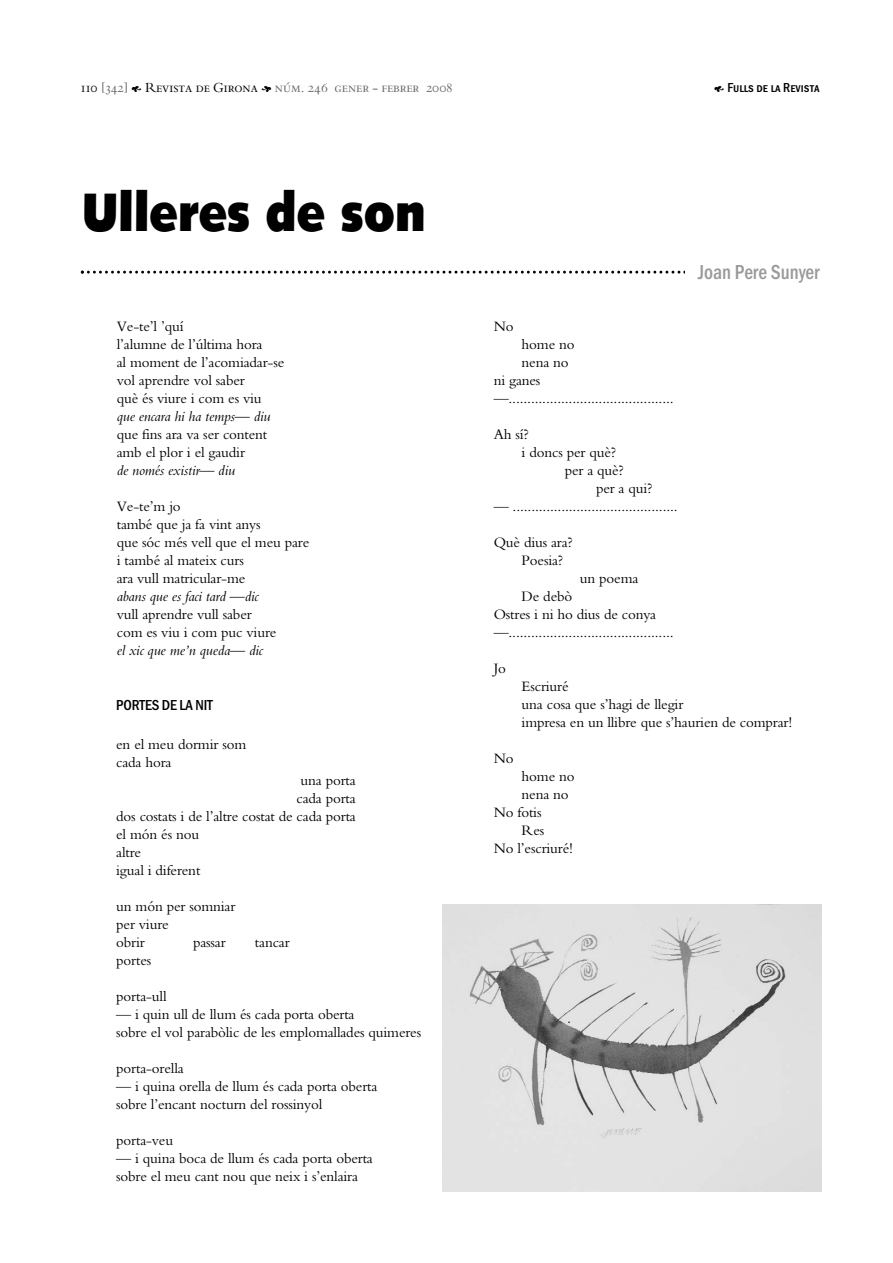
<style>
.page{position:relative;width:893px;height:1263px;background:#fff}
.page>*{position:absolute;margin:0;border:0;box-sizing:border-box;transform-origin:0 0}
.t1{font:900 54px "Syntax";letter-spacing:.005em;color:#000;scale:.85 1}
.t2{font:700 21px "Franklin Gothic Cond";color:#999;scale:.93 1}
.t3{font:15px/18px "Bembo";letter-spacing:-.01em;color:#000}
.t4{font:italic 15px "Bembo";letter-spacing:-.01em;color:#000}
.t5{font:700 15px "Franklin Gothic Cond";letter-spacing:-.01em;color:#000}
.t6{font:13.5px "Bergamo Sm Caps";color:#666}
.t7{font:700 13.5px "Franklin Gothic Cond Sm Caps";color:#000}
.s1{color:#000}
.s2{font-family:"Botanical";color:#000}
.s3{font-family:"Botanical";font-weight:400}
</style>
<div class="page">
<svg style="left:81px;top:271px;width:604px;height:3px"></svg>
<img style="left:442px;top:904px;width:379px;height:287px">
<p class="t6" style="left:81px;top:80px;width:373px"><span class="s1">110</span> [342] <span class="s2">E</span> <span class="s1">Revista de Girona</span> <span class="s2">F</span> núm. 246 gener - febrer 2008</p>
<p class="t7" style="left:714px;top:80px;width:107px"><span class="s3">E</span> Fulls de la Revista</p>
<h1 class="t1" style="left:82px;top:190px;width:405px">Ulleres de son</h1>
<p class="t3" style="left:117px;top:319px;width:169px">Ve-te’l ’quí<br>l’alumne de l’última hora<br>al moment de l’acomiadar-se vol aprendre vol saber<br>què és viure i com es viu</p>
<p class="t4" style="left:117px;top:411px;width:155px">que encara hi ha temps— diu</p>
<p class="t3" style="left:117px;top:427px;width:152px">que fins ara va ser content amb el plor i el gaudir</p>
<p class="t4" style="left:117px;top:465px;width:120px">de només existir— diu</p>
<p class="t3" style="left:117px;top:499px;width:194px">Ve-te’m jo<br>també que ja fa vint anys<br>que sóc més vell que el meu pare i també al mateix curs<br>ara vull matricular-me</p>
<p class="t4" style="left:117px;top:591px;width:143px">abans que es faci tard —dic</p>
<p class="t3" style="left:117px;top:607px;width:161px">vull aprendre vull saber com es viu i com puc viure</p>
<p class="t4" style="left:117px;top:645px;width:148px">el xic que me’n queda— dic</p>
<p class="t5" style="left:116px;top:700px;width:98px">PORTES DE LA NIT</p>
<p class="t3" style="left:116px;top:736px;width:131px">en el meu dormir som cada hora</p>
<p class="t3" style="left:300px;top:772px;width:57px">una porta</p>
<p class="t3" style="left:296px;top:790px;width:61px">cada porta</p>
<p class="t3" style="left:116px;top:808px;width:241px">dos costats i de l’altre costat de cada porta</p>
<p class="t3" style="left:116px;top:826px;width:84px">el món és nou</p>
<p class="t3" style="left:116px;top:844px;width:26px">altre</p>
<p class="t3" style="left:116px;top:862px;width:86px">igual i diferent</p>
<p class="t3" style="left:116px;top:898px;width:121px">un món per somniar per viure<br>obrir</p>
<p class="t3" style="left:193px;top:934px;width:34px">passar</p>
<p class="t3" style="left:255px;top:934px;width:36px">tancar</p>
<p class="t3" style="left:116px;top:952px;width:37px">portes</p>
<p class="t3" style="left:116px;top:988px;width:52px">porta-ull</p>
<p class="t3" style="left:116px;top:1006px;width:306px">— i quin ull de llum és cada porta oberta<br>sobre el vol parabòlic de les emplomallades quimeres</p>
<p class="t3" style="left:116px;top:1060px;width:69px">porta-orella</p>
<p class="t3" style="left:116px;top:1078px;width:263px">— i quina orella de llum és cada porta oberta sobre l’encant nocturn del rossinyol</p>
<p class="t3" style="left:116px;top:1132px;width:58px">porta-veu</p>
<p class="t3" style="left:116px;top:1150px;width:258px">— i quina boca de llum és cada porta oberta sobre el meu cant nou que neix i s’enlaira</p>
<p class="t3" style="left:493px;top:319px;width:21px">No</p>
<h2 class="t2" style="left:698px;top:264px;width:132px">Joan Pere Sunyer</h2>
<p class="t3" style="left:521px;top:337px;width:54px">home no</p>
<p class="t3" style="left:521px;top:355px;width:49px">nena no</p>
<p class="t3" style="left:493px;top:373px;width:48px">ni ganes</p>
<p class="t3" style="left:493px;top:391px;width:182px">—............................................</p>
<p class="t3" style="left:493px;top:427px;width:37px">Ah sí?</p>
<p class="t3" style="left:521px;top:445px;width:96px">i doncs per què?</p>
<p class="t3" style="left:564px;top:463px;width:61px">per a què?</p>
<p class="t3" style="left:596px;top:481px;width:58px">per a qui?</p>
<p class="t3" style="left:493px;top:499px;width:186px">— ............................................</p>
<p class="t3" style="left:521px;top:535px;width:53px;text-indent:-28px">Què dius ara?<br>Poesia?</p>
<p class="t3" style="left:580px;top:571px;width:60px">un poema</p>
<p class="t3" style="left:493px;top:589px;width:181px;text-indent:28px">De debò<br>Ostres i ni ho dius de conya —............................................</p>
<p class="t3" style="left:493px;top:661px;width:14px">Jo</p>
<p class="t3" style="left:521px;top:679px;width:272px">Escriuré<br>una cosa que s’hagi de llegir<br>impresa en un llibre que s’haurien de comprar!</p>
<p class="t3" style="left:493px;top:751px;width:21px">No</p>
<p class="t3" style="left:521px;top:769px;width:54px">home no</p>
<p class="t3" style="left:521px;top:787px;width:49px">nena no</p>
<p class="t3" style="left:493px;top:805px;width:49px">No fotis</p>
<p class="t3" style="left:521px;top:823px;width:24px">Res</p>
<p class="t3" style="left:493px;top:841px;width:81px">No l’escriuré!</p>
</div>
